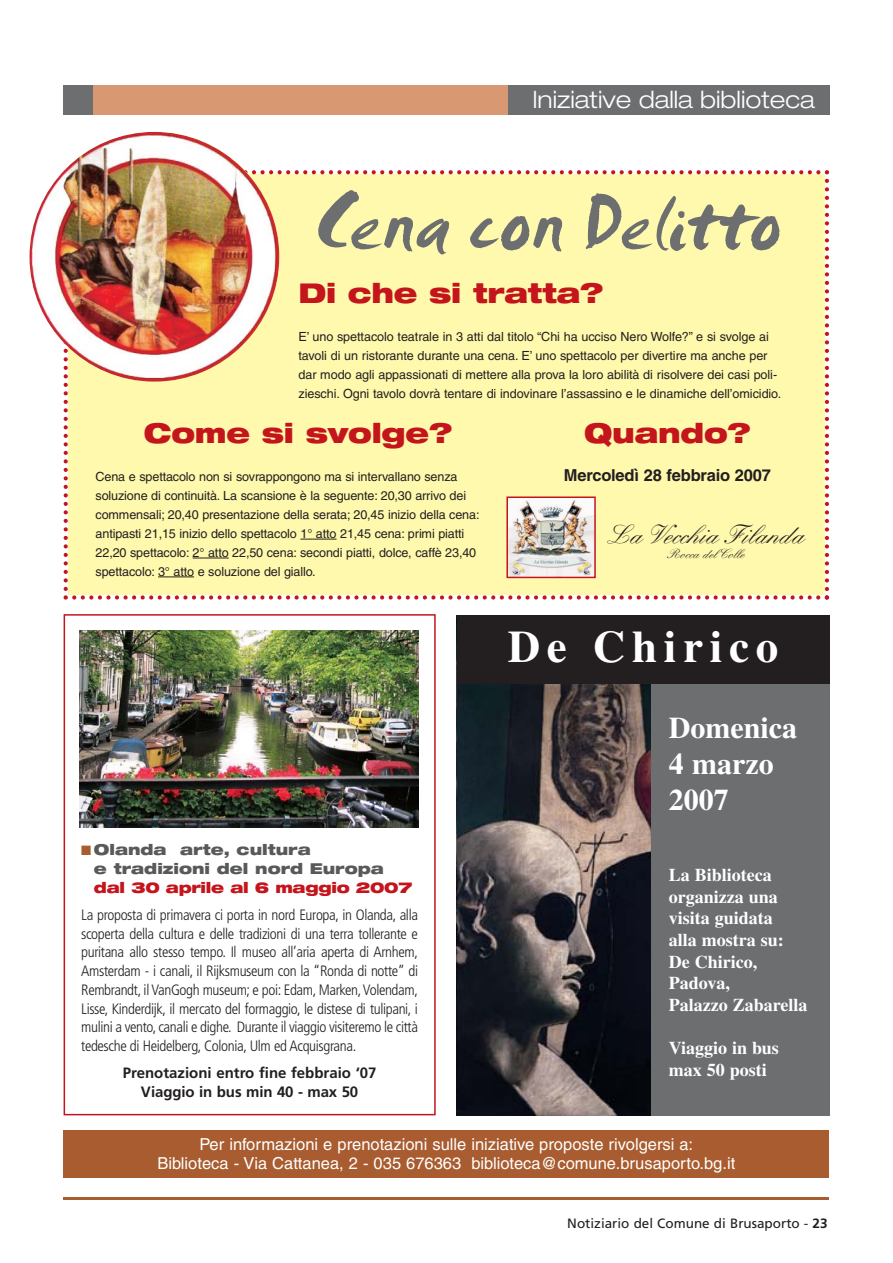
<style>
.page{position:relative;width:893px;height:1263px;background:#fff}
.page>*{position:absolute;margin:0;border:0;box-sizing:border-box;transform-origin:0 0}
.t1{font:82.5px "Smudger Plain";color:#6c6e70}
.t2{font:700 45px "Times";letter-spacing:.15em;color:#fff}
.t3{font:700 30px/36px "Times";color:#fff}
.t4{font:900 expanded 27.3px "Helvetica Neue";letter-spacing:-.01em;color:#c4151c}
.t5{font:500 26.1px "Kuenstler Script";color:#231f20}
.t6{font:300 expanded 24px "Helvetica Neue";color:#fff}
.t7{font:700 18px/21.6px "Times";color:#fff}
.t8{font:16.5px/19.8px "Helvetica";color:#fff;text-align:center}
.t9{font:700 16.5px "Helvetica";letter-spacing:-.01em;color:#231f20}
.t10{font:300 condensed 15px/18.8px "Frutiger";letter-spacing:-.025em;color:#231f20;text-align:justify}
.t11{font:700 15px/18.8px "Frutiger";color:#231f20;text-align:center}
.t12{font:900 expanded 15px/18.8px "Helvetica Neue";color:#58595b}
.t13{font:900 expanded 15px "Helvetica Neue";letter-spacing:-.02em;color:#c4151c}
.t14{font:13.5px "Frutiger";color:#231f20}
.t15{font:500 13.05px "Kuenstler Script";color:#231f20}
.t16{font:12.6px/18.9px "Helvetica";letter-spacing:-.01em;color:#231f20}
.s1{color:#a85c2f}
.s2{font-weight:700}
</style>
<div class="page">
<div style="left:64px;top:614px;width:372px;height:501px;border:2px solid #c4151c"></div>
<hr style="left:64px;top:1197px;width:765px;height:2px;background:#a85c2f">
<div style="left:64px;top:85px;width:765px;height:30px;background:#d89871"></div>
<div style="left:508px;top:85px;width:321px;height:30px;background:#6c6e70"></div>
<div style="left:64px;top:85px;width:29px;height:30px;background:#6c6e70"></div>
<div style="left:457px;top:615px;width:372px;height:500px;background:#6c6e70"></div>
<img style="left:457px;top:683px;width:193px;height:432px">
<div style="left:457px;top:615px;width:372px;height:68px;background:#231f20"></div>
<img style="left:80px;top:630px;width:338px;height:197px">
<img style="left:30px;top:132px;width:249px;height:250px;border-radius:50%">
<svg style="left:64px;top:170px;width:765px;height:430px;background:#f7e9a5"></svg>
<img style="left:509px;top:500px;width:84px;height:75px">
<div style="left:506px;top:497px;width:90px;height:81px;border:2px solid #c4151c"></div>
<div style="left:64px;top:1130px;width:765px;height:48px;background:#a85c2f"></div>
<h3 class="t6" style="left:532px;top:91px;width:284px">Iniziative dalla biblioteca</h3>
<h1 class="t1" style="left:314px;top:191px;width:469px">Cena con Delitto</h1>
<h3 class="t4" style="left:298px;top:283px;width:306px">Di che si tratta?</h3>
<p class="t16" style="left:298px;top:328px;width:484px">E’ uno spettacolo teatrale in 3 atti dal titolo “Chi ha ucciso Nero Wolfe?” e si svolge ai tavoli di un ristorante durante una cena. E’ uno spettacolo per divertire ma anche per dar modo agli appassionati di mettere alla prova la loro abilità di risolvere dei casi poli&shy;zieschi. Ogni tavolo dovrà tentare di indovinare l’assassino e le dinamiche dell’omicidio.</p>
<h3 class="t4" style="left:144px;top:423px;width:310px">Come si svolge?</h3>
<p class="t16" style="left:96px;top:468px;width:385px">Cena e spettacolo non si sovrappongono ma si intervallano senza soluzione di continuità. La scansione è la seguente: 20,30 arrivo dei commensali; 20,40 presentazione della serata; 20,45 inizio della cena: antipasti 21,15 inizio dello spettacolo 1° atto 21,45 cena: primi piatti 22,20 spettacolo: 2° atto 22,50 cena: secondi piatti, dolce, caffè 23,40 spettacolo: 3° atto e soluzione del giallo.</p>
<h3 class="t4" style="left:584px;top:423px;width:168px">Quando?</h3>
<h3 class="t9" style="left:564px;top:469px;width:209px">Mercoledì 28 febbraio 2007</h3>
<h3 class="t5" style="left:607px;top:527px;width:199px">La Vecchia Filanda</h3>
<p class="t15" style="left:667px;top:550px;width:79px">Rocca del Colle</p>
<h2 class="t2" style="left:508px;top:630px;width:272px">De Chirico</h2>
<p class="t12" style="left:94px;top:842px;width:291px;text-indent:-13px"><span class="s1">■</span> Olanda arte, cultura<br>e tradizioni del nord Europa</p>
<p class="t13" style="left:94px;top:882px;width:320px">dal 30 aprile al 6 maggio 2007</p>
<p class="t10" style="left:81px;top:906px;width:338px">La proposta di primavera ci porta in nord Europa, in Olanda, alla scoperta della cultura e delle tradizioni di una terra tollerante e puritana allo stesso tempo. Il museo all’aria aperta di Arnhem, Amsterdam - i canali, il Rijksmuseum con la “Ronda di notte” di Rembrandt, il VanGogh museum; e poi: Edam, Marken,Volendam, Lisse, Kinderdijk, il mercato del formaggio, le distese di tulipani, i mulini a vento, canali e dighe. Durante il viaggio visiteremo le città tedesche di Heidelberg, Colonia, Ulm ed Acquisgrana.</p>
<p class="t11" style="left:123px;top:1065px;width:255px">Prenotazioni entro fine febbraio ‘07<br>Viaggio in bus min 40 - max 50</p>
<h3 class="t3" style="left:669px;top:713px;width:130px">Domenica<br>4 marzo<br>2007</h3>
<h3 class="t7" style="left:669px;top:866px;width:140px">La Biblioteca organizza una visita guidata<br>alla mostra su:<br>De Chirico,<br>Padova,<br>Palazzo Zabarella</h3>
<h3 class="t7" style="left:669px;top:1039px;width:111px">Viaggio in bus max 50 posti</h3>
<h3 class="t8" style="left:157px;top:1136px;width:579px">Per informazioni e prenotazioni sulle iniziative proposte rivolgersi a:<br>Biblioteca - Via Cattanea, 2 - 035 676363 biblioteca@comune.brusaporto.bg.it</h3>
<p class="t14" style="left:567px;top:1218px;width:262px">Notiziario del Comune di Brusaporto - <span class="s2">23</span></p>
</div>
